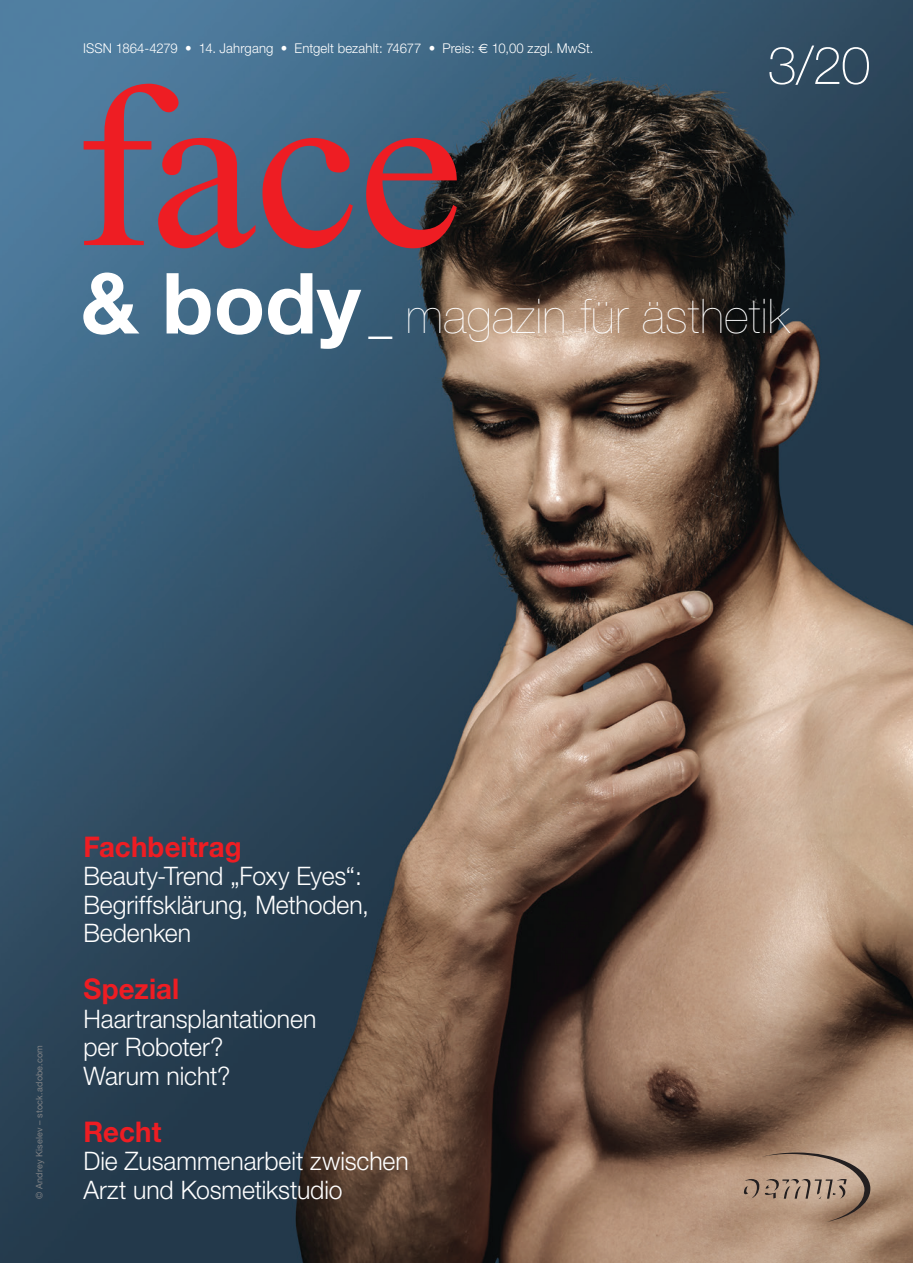
<style>
.page{position:relative;width:913px;height:1263px;background:#fff}
.page>*{position:absolute;margin:0;border:0;box-sizing:border-box;transform-origin:0 0}
.t1{font:232.5px "Times New Roman";color:#ee1d23}
.t2{font:100 52.5px "Helvetica Neue";color:#fff}
.t3{font:200 47.85px "Helvetica Neue";letter-spacing:.01em;color:#fff}
.t4{font:700 28.5px "Helvetica Neue";letter-spacing:.005em;color:#ee1d23}
.t5{font:300 25.5px/28.5px "Helvetica Neue";letter-spacing:-.005em;color:#fff}
.t6{font:300 13.5px "Helvetica Neue";letter-spacing:.01em;color:#fff}
.t7{font:9px "Helvetica Neue";letter-spacing:.02em;color:#808285}
.s1{font-family:"Euro Sans";font-weight:400}
.s2{font-weight:700;font-size:84.45px}
.s3{font-weight:700}
</style>
<div class="page">
<img style="left:0;top:0;width:912px;height:1263px">
<svg style="left:743px;top:1152px;width:126px;height:70px;background:#ab907b"></svg>
<p class="t6" style="left:83px;top:40px;width:511px">ISSN 1864-4279 • 14. Jahrgang • Entgelt bezahlt: 74677 • Preis: <span class="s1">€</span> 10,00 zzgl. MwSt.</p>
<h2 class="t2" style="left:767px;top:35px;width:104px">3/20</h2>
<h1 class="t1" style="left:74px;top:41px;width:391px">face</h1>
<h3 class="t3" style="left:81px;top:289px;width:709px"><span class="s2">&amp; body</span> <span class="s3">_</span> magazin für ästhetik</h3>
<p class="t7" style="left:34px;top:1198px;width:155px;rotate:-90deg">© Andrey Kiselev – stock.adobe.com</p>
<p class="t4" style="left:83px;top:829px;width:160px">Fachbeitrag</p>
<p class="t5" style="left:83px;top:861px;width:287px">Beauty-Trend „Foxy Eyes“:<br>Begriffsklärung, Methoden,<br>Bedenken</p>
<p class="t4" style="left:83px;top:971px;width:98px">Spezial</p>
<p class="t5" style="left:83px;top:1004px;width:234px">Haartransplantationen per Roboter?<br>Warum nicht?</p>
<p class="t4" style="left:83px;top:1114px;width:80px">Recht</p>
<p class="t5" style="left:83px;top:1146px;width:327px">Die Zusammenarbeit zwischen</p>
<p class="t5" style="left:83px;top:1175px;width:261px">Arzt und Kosmetikstudio</p>
</div>
